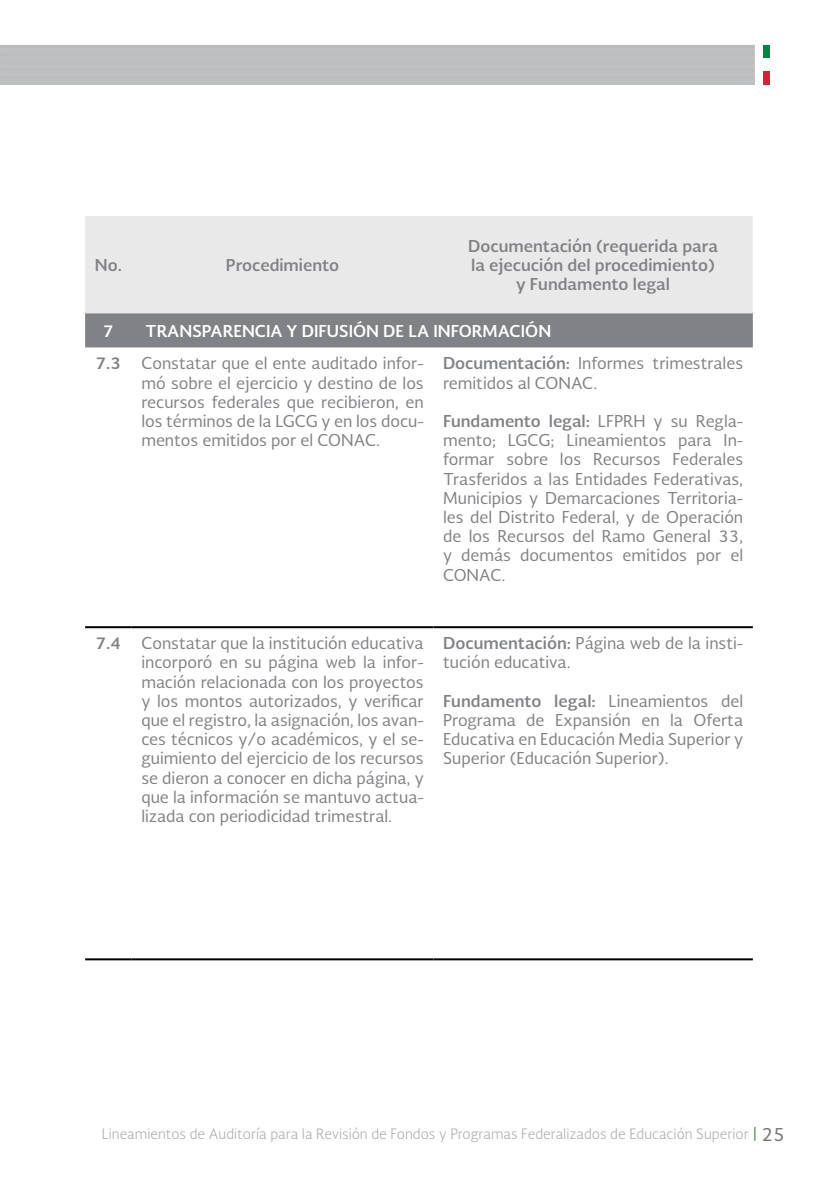
<style>
.page{position:relative;width:840px;height:1191px;background:#fff}
.page>*{position:absolute;margin:0;border:0;box-sizing:border-box;transform-origin:0 0}
.t1{font:16px/19.2px "Soberana Sans";color:#808285;text-align:justify}
.t2{font:700 16px/19.2px "Soberana Sans";color:#808285;text-align:center}
.t3{font:700 16px "Soberana Sans";color:#fff}
.t4{font:300 14px "Soberana Sans";color:#a7a9ac}
.s1{font-weight:700}
.s2{font-weight:400;font-size:18px;color:#77787b}
</style>
<div class="page">
<div style="left:762px;top:45px;width:7px;height:13px;background:#008644"></div>
<div style="left:762px;top:72px;width:7px;height:13px;background:#cf2538"></div>
<div style="left:0;top:45px;width:754px;height:40px;background:#bfc0c2"></div>
<svg style="left:754px;top:1126px;width:1px;height:14px"></svg>
<div style="left:85px;top:216px;width:667px;height:97px;background:#e9e9ea"></div>
<div style="left:85px;top:313px;width:667px;height:34px;background:#808285"></div>
<hr style="left:85px;top:626px;width:47px;height:2px;background:#000">
<hr style="left:132px;top:626px;width:301px;height:2px;background:#000">
<hr style="left:433px;top:626px;width:319px;height:2px;background:#000">
<hr style="left:85px;top:958px;width:47px;height:2px;background:#000">
<hr style="left:132px;top:958px;width:301px;height:2px;background:#000">
<hr style="left:433px;top:958px;width:319px;height:2px;background:#000">
<p class="t2" style="left:95px;top:255px;width:29px">No.</p>
<p class="t2" style="left:226px;top:255px;width:115px">Procedimiento</p>
<p class="t2" style="left:468px;top:235px;width:251px">Documentación (requerida para la ejecución del procedimiento) y Fundamento legal</p>
<p class="t3" style="left:103px;top:320px;width:12px">7</p>
<p class="t3" style="left:145px;top:320px;width:407px">TRANSPARENCIA Y DIFUSIÓN DE LA INFORMACIÓN</p>
<p class="t2" style="left:96px;top:353px;width:27px">7.3</p>
<p class="t1" style="left:141px;top:353px;width:284px">Constatar que el ente auditado infor&shy;mó sobre el ejercicio y destino de los recursos federales que recibieron, en los términos de la LGCG y en los docu&shy;mentos emitidos por el CONAC.</p>
<p class="t1" style="left:443px;top:353px;width:301px"><span class="s1">Documentación:</span> Informes trimestrales remitidos al CONAC.</p>
<p class="t1" style="left:443px;top:411px;width:301px"><span class="s1">Fundamento legal:</span> LFPRH y su Regla&shy;mento; LGCG; Lineamientos para In&shy;formar sobre los Recursos Federales Trasferidos a las Entidades Federativas, Municipios y Demarcaciones Territoria&shy;les del Distrito Federal, y de Operación de los Recursos del Ramo General 33, y demás documentos emitidos por el CONAC.</p>
<p class="t2" style="left:96px;top:633px;width:27px">7.4</p>
<p class="t1" style="left:141px;top:633px;width:284px">Constatar que la institución educativa incorporó en su página web la infor&shy;mación relacionada con los proyectos y los montos autorizados, y verificar que el registro, la asignación, los avan&shy;ces técnicos y/o académicos, y el se&shy;guimiento del ejercicio de los recursos se dieron a conocer en dicha página, y que la información se mantuvo actua&shy;lizada con periodicidad trimestral.</p>
<p class="t1" style="left:443px;top:633px;width:301px"><span class="s1">Documentación:</span> Página web de la insti&shy;tución educativa.</p>
<p class="t1" style="left:443px;top:691px;width:301px"><span class="s1">Fundamento legal:</span> Lineamientos del Programa de Expansión en la Oferta Educativa en Educación Media Superior y Superior (Educación Superior).</p>
<p class="t4" style="left:102px;top:1125px;width:684px">Lineamientos de Auditoría para la Revisión de Fondos y Programas Federalizados de Educación Superior <span class="s2">25</span></p>
</div>
